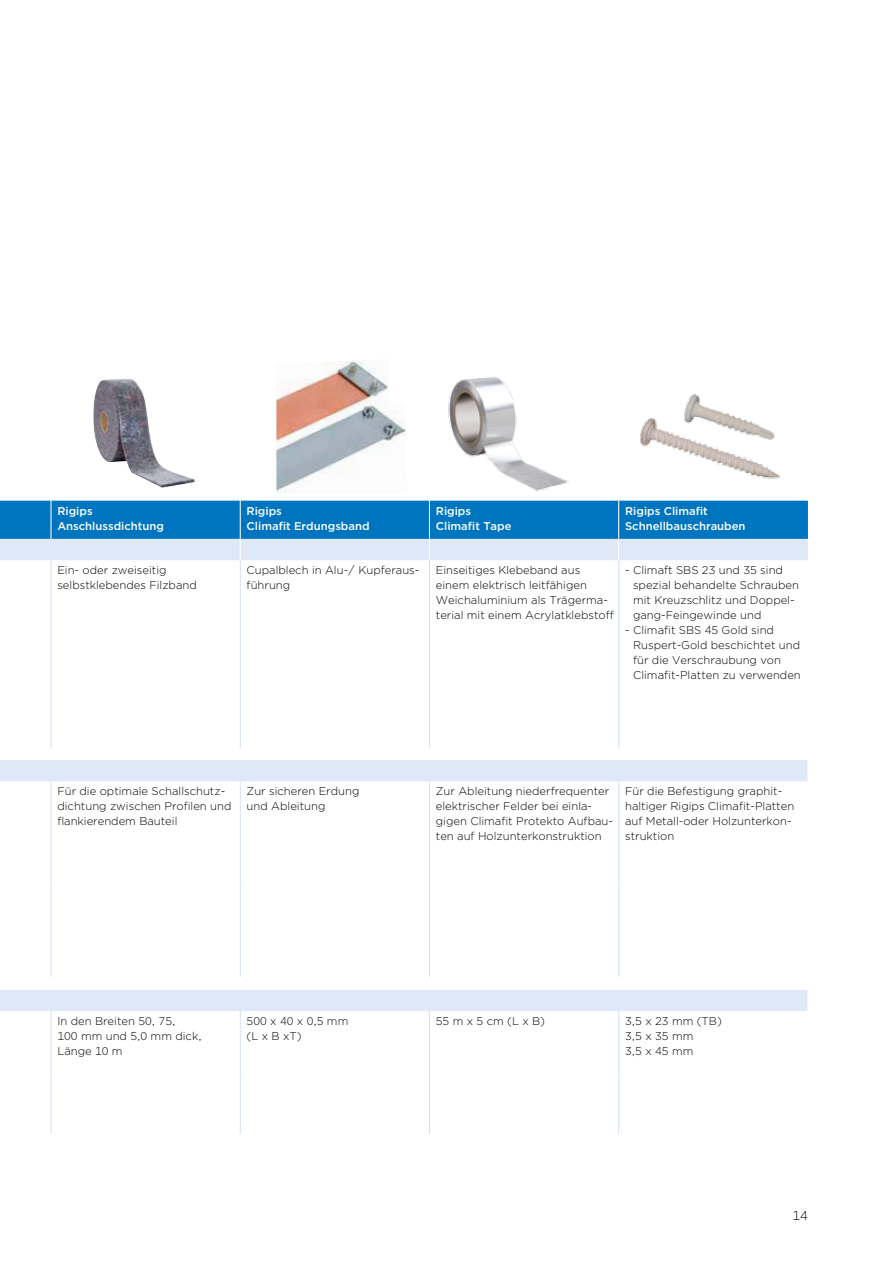
<style>
.page{position:relative;width:893px;height:1263px;background:#fff}
.page>*{position:absolute;margin:0;border:0;box-sizing:border-box;transform-origin:0 0}
.t1{font:300 12.75px "Gotham";color:#000}
.t2{font:300 11.25px/15px "Gotham";color:#000}
.t3{font:500 11.25px/15px "Gotham";color:#fff}
</style>
<div class="page">
<img style="left:93px;top:379px;width:102px;height:109px">
<img style="left:276px;top:360px;width:112px;height:43px">
<img style="left:276px;top:403px;width:130px;height:89px">
<svg style="left:0;top:560px;width:807px;height:451px"></svg>
<svg style="left:0;top:747px;width:807px;height:243px"></svg>
<svg style="left:807px;top:760px;width:1px;height:21px"></svg>
<svg style="left:807px;top:990px;width:1px;height:21px"></svg>
<svg style="left:0;top:501px;width:808px;height:59px;background:#509ed3"></svg>
<hr style="left:50px;top:560px;width:2px;height:187px;background:#d3e1f4">
<hr style="left:240px;top:560px;width:1px;height:187px;background:#d3e1f4">
<hr style="left:429px;top:560px;width:1px;height:187px;background:#d3e1f4">
<hr style="left:618px;top:560px;width:1px;height:187px;background:#d3e1f4">
<hr style="left:50px;top:781px;width:2px;height:100px;background:#d3e1f4">
<hr style="left:240px;top:781px;width:1px;height:100px;background:#d3e1f4">
<hr style="left:429px;top:781px;width:1px;height:100px;background:#d3e1f4">
<hr style="left:618px;top:781px;width:1px;height:100px;background:#d3e1f4">
<hr style="left:50px;top:881px;width:2px;height:96px;background:#d3e1f4">
<hr style="left:240px;top:881px;width:1px;height:96px;background:#d3e1f4">
<hr style="left:429px;top:881px;width:1px;height:96px;background:#d3e1f4">
<hr style="left:618px;top:881px;width:1px;height:96px;background:#d3e1f4">
<hr style="left:50px;top:1011px;width:2px;height:61px;background:#d3e1f4">
<hr style="left:240px;top:1011px;width:1px;height:61px;background:#d3e1f4">
<hr style="left:429px;top:1011px;width:1px;height:61px;background:#d3e1f4">
<hr style="left:618px;top:1011px;width:1px;height:61px;background:#d3e1f4">
<hr style="left:50px;top:1072px;width:2px;height:62px;background:#d3e1f4">
<hr style="left:240px;top:1072px;width:1px;height:62px;background:#d3e1f4">
<hr style="left:429px;top:1072px;width:1px;height:62px;background:#d3e1f4">
<hr style="left:618px;top:1072px;width:1px;height:62px;background:#d3e1f4">
<img style="left:448px;top:377px;width:121px;height:114px">
<img style="left:684px;top:394px;width:52px;height:23px">
<img style="left:640px;top:417px;width:140px;height:62px">
<p class="t3" style="left:57px;top:503px;width:108px">Rigips<br>Anschlussdichtung</p>
<p class="t3" style="left:247px;top:503px;width:125px">Rigips<br>Climafit Erdungsband</p>
<p class="t3" style="left:436px;top:503px;width:77px">Rigips<br>Climafit Tape</p>
<p class="t3" style="left:625px;top:503px;width:122px">Rigips Climafit<br>Schnellbauschrauben</p>
<p class="t2" style="left:57px;top:562px;width:141px">Ein- oder zweiseitig selbstklebendes Filzband</p>
<p class="t2" style="left:247px;top:562px;width:174px">Cupalblech in Alu-/ Kupferaus&shy;führung</p>
<p class="t2" style="left:436px;top:562px;width:180px">Einseitiges Klebeband aus einem elektrisch leitfähigen<br>Weichaluminium als Trägerma&shy;terial mit einem Acrylatklebstoff</p>
<p class="t2" style="left:633px;top:562px;width:168px;text-indent:-8px">- Climaft SBS 23 und 35 sind spezial behandelte Schrauben mit Kreuzschlitz und Doppel&shy;gang-Feingewinde und</p>
<p class="t2" style="left:633px;top:622px;width:169px;text-indent:-8px">- Climafit SBS 45 Gold sind<br>Ruspert-Gold beschichtet und für die Verschraubung von<br>Climafit-Platten zu verwenden</p>
<p class="t2" style="left:57px;top:784px;width:176px">Für die optimale Schallschutz&shy;dichtung zwischen Profilen und flankierendem Bauteil</p>
<p class="t2" style="left:247px;top:784px;width:114px">Zur sicheren Erdung und Ableitung</p>
<p class="t2" style="left:436px;top:784px;width:179px">Zur Ableitung niederfrequenter elektrischer Felder bei einla&shy;gigen Climafit Protekto Aufbau&shy;ten auf Holzunterkonstruktion</p>
<p class="t2" style="left:625px;top:784px;width:171px">Für die Befestigung graphit&shy;haltiger Rigips Climafit-Platten auf Metall-oder Holzunterkon&shy;struktion</p>
<p class="t2" style="left:57px;top:1013px;width:146px">In den Breiten 50, 75,<br>100 mm und 5,0 mm dick,<br>Länge 10 m</p>
<p class="t2" style="left:247px;top:1013px;width:103px">500 x 40 x 0,5 mm (L x B xT)</p>
<p class="t2" style="left:436px;top:1013px;width:111px">55 m x 5 cm (L x B)</p>
<p class="t2" style="left:625px;top:1013px;width:98px">3,5 x 23 mm (TB)<br>3,5 x 35 mm<br>3,5 x 45 mm</p>
<p class="t1" style="left:793px;top:1207px;width:17px">14</p>
</div>
